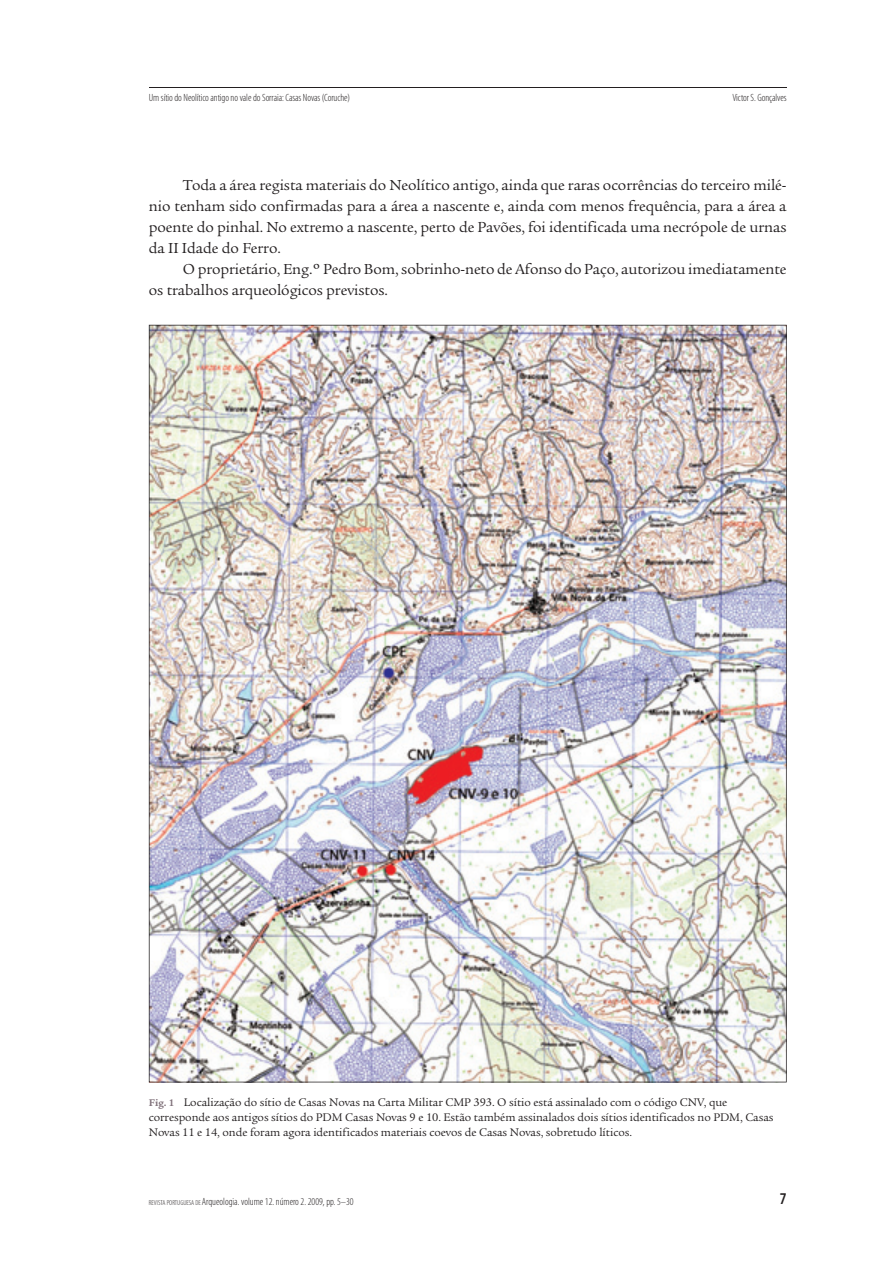
<style>
.page{position:relative;width:893px;height:1263px;background:#fff}
.page>*{position:absolute;margin:0;border:0;box-sizing:border-box;transform-origin:0 0}
.t1{font:600 condensed 16.5px "Myriad Pro";color:#231f20}
.t2{font:15.75px/21px "Legacy Serif";letter-spacing:-.005em;color:#231f20;text-align:justify}
.t3{font:12px/15px "Legacy Serif";letter-spacing:-.005em;color:#231f20}
.t4{font:300 condensed 10.5px "Myriad Pro";letter-spacing:-.005em;color:#231f20}
.s1{font-weight:700;font-size:10.5px;color:#80717a}
.s2{font-size:7.2px}
</style>
<div class="page">
<hr style="left:149px;top:88px;width:638px;height:1px;background:#231f20">
<img style="left:149px;top:325px;width:638px;height:757px">
<p class="t4" style="left:149px;top:92px;width:203px">Um sítio do Neolítico antigo no vale do Sorraia: Casas Novas (Coruche)</p>
<p class="t4" style="left:732px;top:92px;width:56px">Victor S. Gonçalves</p>
<p class="t2" style="left:149px;top:174px;width:639px;text-indent:34px">toda a área regista materiais do Neolítico antigo, ainda que raras ocorrências do terceiro milé‑ nio tenham sido confirmadas para a área a nascente e, ainda com menos frequência, para a área a poente do pinhal. No extremo a nascente, perto de pavões, foi identificada uma necrópole de urnas da II Idade do Ferro.</p>
<p class="t2" style="left:149px;top:258px;width:639px;text-indent:34px">o proprietário, Eng.º pedro Bom, sobrinho‑neto de afonso do paço, autorizou imediatamente os trabalhos arqueológicos previstos.</p>
<p class="t3" style="left:149px;top:1095px;width:626px"><span class="s1">Fig. 1</span> localização do sítio de Casas Novas na Carta Militar CMp 393. o sítio está assinalado com o código CNV, que corresponde aos antigos sítios do pDM Casas Novas 9 e 10. Estão também assinalados dois sítios identificados no pDM, Casas<br>Novas 11 e 14, onde foram agora identificados materiais coevos de Casas Novas, sobretudo líticos.</p>
<p class="t4" style="left:149px;top:1195px;width:206px"><span class="s2">REVISTA PORTUGUESA DE</span> Arqueologia. volume 12. número 2. 2009, pp. 5–30</p>
<p class="t1" style="left:780px;top:1190px;width:8px">7</p>
</div>
